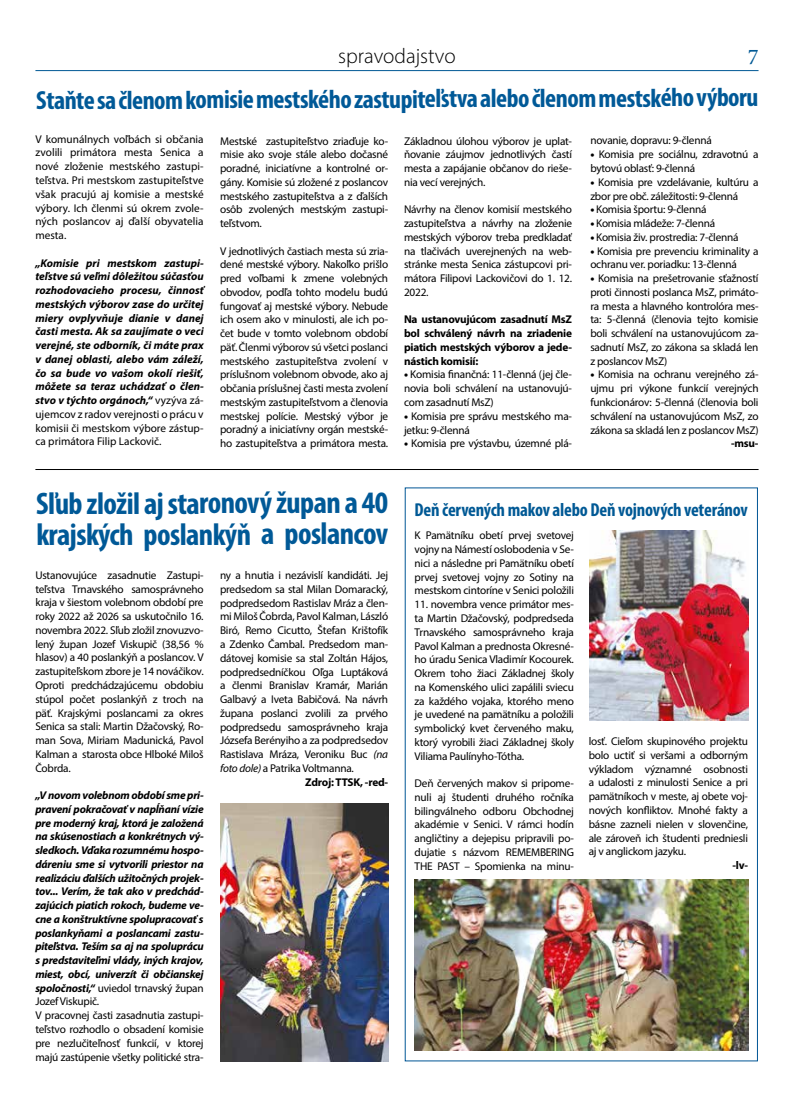
<style>
.page{position:relative;width:794px;height:1110px;background:#fff}
.page>*{position:absolute;margin:0;border:0;box-sizing:border-box;transform-origin:0 0}
.t1{font:700 condensed 31.25px/31.2px "Myriad Pro";letter-spacing:-.025em;color:#005997}
.t2{font:700 condensed 26.25px "Myriad Pro";letter-spacing:-.025em;color:#005997}
.t3{font:22.5px "Minion Pro";color:#005995}
.t4{font:300 21.25px "Myriad Pro";color:#000}
.t5{font:700 condensed 18.75px "Myriad Pro";letter-spacing:-.01em;color:#005995}
.t6{font:11.25px/13.8px "Myriad Pro";letter-spacing:-.02em;color:#000;text-align:justify}
.t7{font:italic 700 11.25px/13.8px "Myriad Pro";letter-spacing:-.02em;color:#000;text-align:justify}
.t8{font:700 11.25px/13.8px "Myriad Pro";letter-spacing:-.02em;color:#000;text-align:justify}
.s1{font-weight:400;font-style:normal}
.s2{font-weight:900}
.s3{font-style:italic}
</style>
<div class="page">
<hr style="left:35px;top:70px;width:723px;height:1px;background:#005995">
<hr style="left:35px;top:469px;width:723px;height:1px;background:#000">
<img style="left:220px;top:803px;width:168px;height:257px">
<img style="left:589px;top:531px;width:159px;height:189px">
<img style="left:414px;top:879px;width:334px;height:171px">
<h3 class="t4" style="left:338px;top:43px;width:119px">spravodajstvo</h3>
<h3 class="t3" style="left:747px;top:42px;width:12px">7</h3>
<h2 class="t2" style="left:36px;top:82px;width:724px">Staňte sa členom komisie mestského zastupiteľstva alebo členom mestského výboru</h2>
<p class="t6" style="left:220px;top:134px;width:169px">Mestské zastupiteľstvo zriaďuje ko&shy;misie ako svoje stále alebo dočasné poradné, iniciatívne a kontrolné or&shy;gány. Komisie sú zložené z poslancov mestského zastupiteľstva a z ďalších osôb zvolených mestským zastupi&shy;teľstvom.</p>
<p class="t6" style="left:220px;top:244px;width:170px">V jednotlivých častiach mesta sú zria&shy;dené mestské výbory. Nakoľko prišlo pred voľbami k zmene volebných obvodov, podľa tohto modelu budú fungovať aj mestské výbory. Nebude ich osem ako v minulosti, ale ich po&shy;čet bude v tomto volebnom období päť. Členmi výborov sú všetci poslanci mestského zastupiteľstva zvolení v príslušnom volebnom obvode, ako aj občania príslušnej časti mesta zvolení mestským zastupiteľstvom a členovia mestskej polície. Mestský výbor je poradný a iniciatívny orgán mestské&shy;ho zastupiteľstva a primátora mesta.</p>
<p class="t6" style="left:35px;top:132px;width:170px">V komunálnych voľbách si občania zvolili primátora mesta Senica a nové zloženie mestského zastupi&shy;teľstva. Pri mestskom zastupiteľstve však pracujú aj komisie a mestské výbory. Ich členmi sú okrem zvole&shy;ných poslancov aj ďalší obyvatelia mesta.</p>
<p class="t7" style="left:35px;top:255px;width:170px">„Komisie pri mestskom zastupi&shy;teľstve sú veľmi dôležitou súčasťou rozhodovacieho procesu, činnosť mestských výborov zase do určitej miery ovplyvňuje dianie v danej časti mesta. Ak sa zaujímate o veci verejné, ste odborník, či máte prax v danej oblasti, alebo vám záleží, čo sa bude vo vašom okolí riešiť, môžete sa teraz uchádzať o člen&shy;stvo v týchto orgánoch,“ <span class="s1">vyzýva zá&shy;ujemcov z radov verejnosti o prácu v komisii či mestskom výbore zástup&shy;ca primátora Filip Lackovič.</span></p>
<p class="t6" style="left:590px;top:134px;width:123px">novanie, dopravu: 9-členná</p>
<p class="t6" style="left:590px;top:147px;width:170px"><span class="s2">•</span> Komisia pre sociálnu, zdravotnú a bytovú oblasť: 9-členná</p>
<p class="t6" style="left:590px;top:175px;width:170px"><span class="s2">•</span> Komisia pre vzdelávanie, kultúru a zbor pre obč. záležitosti: 9-členná</p>
<p class="t6" style="left:590px;top:202px;width:118px"><span class="s2">•</span> Komisia športu: 9-členná</p>
<p class="t6" style="left:590px;top:216px;width:126px"><span class="s2">•</span> Komisia mládeže: 7-členná</p>
<p class="t6" style="left:590px;top:230px;width:150px"><span class="s2">•</span> Komisia živ. prostredia: 7-členná</p>
<p class="t6" style="left:590px;top:244px;width:170px"><span class="s2">•</span> Komisia pre prevenciu kriminality a ochranu ver. poriadku: 13-členná</p>
<p class="t6" style="left:590px;top:271px;width:170px"><span class="s2">•</span> Komisia na prešetrovanie sťažností proti činnosti poslanca MsZ, primáto&shy;ra mesta a hlavného kontrolóra mes&shy;ta: 5-členná (členovia tejto komisie boli schválení na ustanovujúcom za&shy;sadnutí MsZ, zo zákona sa skladá len z poslancov MsZ)</p>
<p class="t6" style="left:590px;top:367px;width:170px"><span class="s2">•</span> Komisia na ochranu verejného zá&shy;ujmu pri výkone funkcií verejných funkcionárov: 5-členná (členovia boli schválení na ustanovujúcom MsZ, zo zákona sa skladá len z poslancov MsZ)</p>
<p class="t8" style="left:731px;top:436px;width:29px">-msu-</p>
<p class="t6" style="left:404px;top:134px;width:169px">Základnou úlohou výborov je uplat&shy;ňovanie záujmov jednotlivých častí mesta a zapájanie občanov do rieše&shy;nia vecí verejných.</p>
<p class="t6" style="left:404px;top:202px;width:170px">Návrhy na členov komisií mestského zastupiteľstva a návrhy na zloženie mestských výborov treba predkladať na tlačivách uverejnených na web&shy;stránke mesta Senica zástupcovi pri&shy;mátora Filipovi Lackovičovi do 1. 12.<br>2022.</p>
<p class="t8" style="left:404px;top:312px;width:169px">Na ustanovujúcom zasadnutí MsZ bol schválený návrh na zriadenie piatich mestských výborov a jede&shy;nástich komisií:</p>
<p class="t6" style="left:404px;top:367px;width:169px"><span class="s2">•</span> Komisia finančná: 11-členná (jej čle&shy;novia boli schválení na ustanovujú&shy;com zasadnutí MsZ)</p>
<p class="t6" style="left:404px;top:409px;width:169px"><span class="s2">•</span> Komisia pre správu mestského ma&shy;jetku: 9-členná</p>
<p class="t6" style="left:404px;top:436px;width:169px"><span class="s2">•</span> Komisia pre výstavbu, územné plá-</p>
<h1 class="t1" style="left:36px;top:486px;width:353px">Sľub zložil aj staronový župan a 40 krajských poslankýň a poslancov</h1>
<p class="t6" style="left:220px;top:568px;width:170px">ny a hnutia i nezávislí kandidáti. Jej</p>
<p class="t6" style="left:220px;top:582px;width:169px">predsedom sa stal Milan Domaracký,</p>
<p class="t6" style="left:220px;top:595px;width:170px">podpredsedom Rastislav Mráz a člen-</p>
<p class="t6" style="left:220px;top:609px;width:170px">mi Miloš Čobrda, Pavol Kalman, László</p>
<p class="t6" style="left:220px;top:623px;width:169px">Biró, Remo Cicutto, Štefan Krištofík</p>
<p class="t6" style="left:220px;top:637px;width:170px">a Zdenko Čambal. Predsedom man-</p>
<p class="t6" style="left:220px;top:650px;width:169px">dátovej komisie sa stal Zoltán Hájos,</p>
<p class="t6" style="left:220px;top:664px;width:169px">podpredsedníčkou Oľga Luptáková</p>
<p class="t6" style="left:220px;top:678px;width:169px">a členmi Branislav Kramár, Marián</p>
<p class="t6" style="left:220px;top:692px;width:169px">Galbavý a Iveta Babičová. Na návrh</p>
<p class="t6" style="left:220px;top:705px;width:169px">župana poslanci zvolili za prvého</p>
<p class="t6" style="left:220px;top:719px;width:169px">podpredsedu samosprávneho kraja</p>
<p class="t6" style="left:220px;top:733px;width:169px">Józsefa Berényiho a za podpredsedov</p>
<p class="t6" style="left:220px;top:747px;width:169px">Rastislava Mráza, Veroniku Buc <span class="s3">(na</span></p>
<p class="t6" style="left:220px;top:760px;width:135px"><span class="s3">foto dole)</span> a Patrika Voltmanna.</p>
<p class="t8" style="left:305px;top:774px;width:84px">Zdroj: TTSK, -red-</p>
<p class="t6" style="left:35px;top:568px;width:170px">Ustanovujúce zasadnutie Zastupi&shy;teľstva Trnavského samosprávneho kraja v šiestom volebnom období pre roky 2022 až 2026 sa uskutočnilo 16. novembra 2022. Sľub zložil znovuzvo&shy;lený župan Jozef Viskupič (38,56 % hlasov) a 40 poslankýň a poslancov. V zastupiteľskom zbore je 14 nováčikov.<br>Oproti predchádzajúcemu obdobiu stúpol počet poslankýň z troch na päť. Krajskými poslancami za okres Senica sa stali: Martin Džačovský, Ro&shy;man Sova, Miriam Madunická, Pavol Kalman a starosta obce Hlboké Miloš Čobrda.</p>
<p class="t7" style="left:35px;top:787px;width:170px;text-align:left">„V novom volebnom období sme pri&shy;pravení pokračovať v napĺňaní vízie pre moderný kraj, ktorá je založená na skúsenostiach a konkrétnych vý&shy;sledkoch. Vďaka rozumnému hospo&shy;dáreniu sme si vytvorili priestor na realizáciu ďalších užitočných projek&shy;tov... Verím, že tak ako v predchád&shy;zajúcich piatich rokoch, budeme ve&shy;cne a konštruktívne spolupracovať s poslankyňami a poslancami zastu&shy;piteľstva. Teším sa aj na spoluprácu s predstaviteľmi vlády, iných krajov, miest, obcí, univerzít či občianskej spoločnosti,“ <span class="s1">uviedol trnavský župan Jozef Viskupič.<br>V pracovnej časti zasadnutia zastupi&shy;teľstvo rozhodlo o obsadení komisie pre nezlučiteľnosť funkcií, v ktorej majú zastúpenie všetky politické stra-</span></p>
<h3 class="t5" style="left:414px;top:497px;width:335px">Deň červených makov alebo Deň vojnových veteránov</h3>
<p class="t6" style="left:414px;top:528px;width:161px">K Pamätníku obetí prvej svetovej vojny na Námestí oslobodenia v Se&shy;nici a následne pri Pamätníku obetí prvej svetovej vojny zo Sotiny na mestskom cintoríne v Senici položili</p>
<p class="t6" style="left:414px;top:597px;width:161px">11. novembra vence primátor mes&shy;ta Martin Džačovský, podpredseda Trnavského samosprávneho kraja Pavol Kalman a prednosta Okresné&shy;ho úradu Senica Vladimír Kocourek.<br>Okrem toho žiaci Základnej školy na Komenského ulici zapálili sviecu za každého vojaka, ktorého meno je uvedené na pamätníku a položili symbolický kvet červeného maku, ktorý vyrobili žiaci Základnej školy Viliama Paulínyho-Tótha.</p>
<p class="t6" style="left:414px;top:776px;width:161px">Deň červených makov si pripome&shy;nuli aj študenti druhého ročníka bilingválneho odboru Obchodnej akadémie v Senici. V rámci hodín angličtiny a dejepisu pripravili po&shy;dujatie s názvom REMEMBERING THE PAST – Spomienka na minu-</p>
<p class="t6" style="left:588px;top:734px;width:161px">losť. Cieľom skupinového projektu bolo uctiť si veršami a odborným výkladom významné osobnosti a udalosti z minulosti Senice a pri pamätníkoch v meste, aj obete voj&shy;nových konfliktov. Mnohé fakty a básne zazneli nielen v slovenčine, ale zároveň ich študenti predniesli aj v anglickom jazyku.</p>
<p class="t8" style="left:732px;top:857px;width:17px">-lv-</p>
</div>
